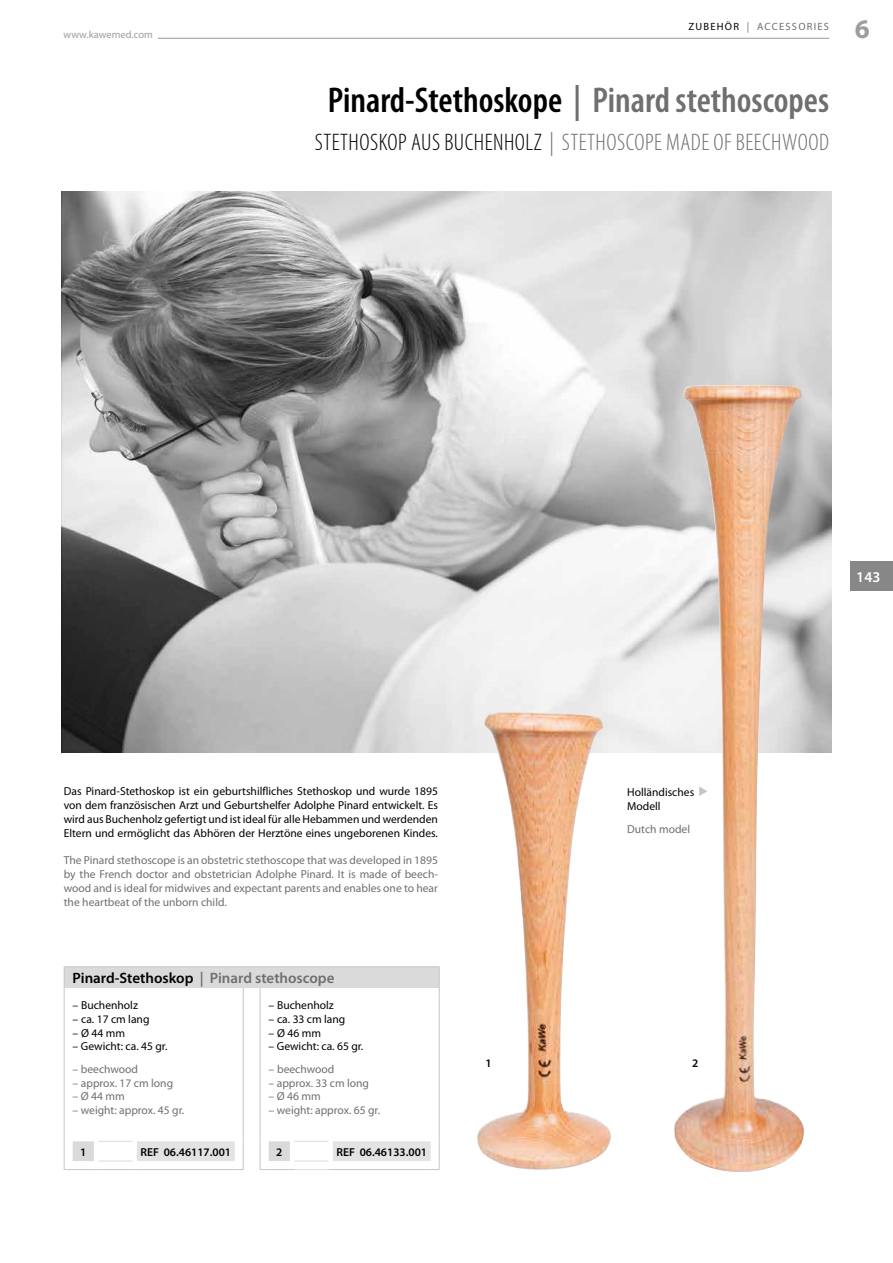
<style>
.page{position:relative;width:893px;height:1263px;background:#fff}
.page>*{position:absolute;margin:0;border:0;box-sizing:border-box;transform-origin:0 0}
.t1{font:600 condensed 36px "Myriad Pro";color:#706f6f}
.t2{font:700 27px "Myriad Pro";color:#9d9d9c}
.t3{font:300 condensed 24px "Myriad Pro";letter-spacing:.02em;color:#706f6f}
.t4{font:600 15px "Myriad Pro";color:#706f6f}
.t5{font:600 15px "Myriad Pro";color:#fff}
.t6{font:11.55px/13.8px "Myriad Pro";color:#000}
.t7{font:11.55px/13.8px "Myriad Pro";color:#706f6f;text-align:justify}
.t8{font:600 11.55px "Myriad Pro";color:#000}
.t9{font:10.5px "Myriad Pro";letter-spacing:.12em;color:#706f6f}
.t10{font:10.5px "Myriad Pro";color:#9d9d9c}
.s1{color:#000}
</style>
<div class="page">
<div style="left:850px;top:561px;width:43px;height:30px;background:#878787"></div>
<img style="left:62px;top:191px;width:769px;height:562px">
<img style="left:673px;top:385px;width:131px;height:787px">
<svg style="left:699px;top:786px;width:8px;height:10px"></svg>
<svg style="left:98px;top:967px;width:341px;height:194px"></svg>
<hr style="left:98px;top:966px;width:34px;height:1px;background:#c6c6c6">
<hr style="left:137px;top:966px;width:98px;height:1px;background:#c6c6c6">
<svg style="left:235px;top:966px;width:59px;height:1px"></svg>
<hr style="left:294px;top:966px;width:34px;height:1px;background:#c6c6c6">
<hr style="left:333px;top:966px;width:98px;height:1px;background:#c6c6c6">
<svg style="left:64px;top:966px;width:34px;height:30px"></svg>
<hr style="left:64px;top:996px;width:1px;height:140px;background:#c6c6c6">
<hr style="left:243px;top:996px;width:1px;height:140px;background:#c6c6c6">
<svg style="left:64px;top:1136px;width:34px;height:34px"></svg>
<hr style="left:98px;top:1169px;width:34px;height:1px;background:#c6c6c6">
<svg style="left:431px;top:966px;width:9px;height:30px"></svg>
<hr style="left:439px;top:996px;width:1px;height:140px;background:#c6c6c6">
<hr style="left:260px;top:996px;width:1px;height:140px;background:#c6c6c6">
<svg style="left:132px;top:1136px;width:308px;height:34px"></svg>
<hr style="left:294px;top:1169px;width:34px;height:1px;background:#dadada">
<hr style="left:98px;top:1141px;width:34px;height:1px;background:#dadada">
<hr style="left:98px;top:1161px;width:34px;height:1px;background:#dadada">
<hr style="left:294px;top:1141px;width:34px;height:1px;background:#dadada">
<hr style="left:294px;top:1161px;width:34px;height:1px;background:#dadada">
<img style="left:476px;top:712px;width:139px;height:458px">
<hr style="left:158px;top:38px;width:671px;height:1px;background:#9d9d9c">
<p class="t10" style="left:64px;top:29px;width:91px">www.kawemed.com</p>
<h2 class="t2" style="left:855px;top:14px;width:16px">6</h2>
<p class="t9" style="left:688px;top:21px;width:142px"><span class="s1">ZUBEHÖR</span> | ACCESSORIES</p>
<h1 class="t1" style="left:328px;top:80px;width:503px"><span class="s1">Pinard-Stethoskope</span> | Pinard stethoscopes</h1>
<h3 class="t3" style="left:315px;top:129px;width:516px"><span class="s1">STETHOSKOP AUS BUCHENHOLZ</span> | STETHOSCOPE MADE OF BEECHWOOD</h3>
<p class="t6" style="left:64px;top:784px;width:376px;text-align:justify">Das Pinard-Stethoskop ist ein geburtshilfliches Stethoskop und wurde 1895 von dem französischen Arzt und Geburtshelfer Adolphe Pinard entwickelt. Es wird aus Buchenholz gefertigt und ist ideal für alle Hebammen und werdenden Eltern und ermöglicht das Abhören der Herztöne eines ungeborenen Kindes.</p>
<p class="t7" style="left:64px;top:854px;width:376px">The Pinard stethoscope is an obstetric stethoscope that was developed in 1895 by the French doctor and obstetrician Adolphe Pinard. It is made of beech&shy;wood and is ideal for midwives and expectant parents and enables one to hear the heartbeat of the unborn child.</p>
<p class="t4" style="left:73px;top:970px;width:263px"><span class="s1">Pinard-Stethoskop</span> | Pinard stethoscope</p>
<p class="t6" style="left:73px;top:998px;width:67px">– Buchenholz</p>
<p class="t6" style="left:73px;top:1012px;width:78px">– ca. 17 cm lang</p>
<p class="t6" style="left:73px;top:1026px;width:54px">– Ø 44 mm</p>
<p class="t6" style="left:73px;top:1040px;width:96px">– Gewicht: ca. 45 gr.</p>
<p class="t7" style="left:73px;top:1062px;width:67px">– beechwood</p>
<p class="t7" style="left:73px;top:1076px;width:102px">– approx. 17 cm long</p>
<p class="t7" style="left:73px;top:1090px;width:54px">– Ø 44 mm</p>
<p class="t7" style="left:73px;top:1104px;width:113px">– weight: approx. 45 gr.</p>
<p class="t6" style="left:269px;top:998px;width:67px">– Buchenholz</p>
<p class="t6" style="left:269px;top:1012px;width:78px">– ca. 33 cm lang</p>
<p class="t6" style="left:269px;top:1026px;width:54px">– Ø 46 mm</p>
<p class="t6" style="left:269px;top:1040px;width:96px">– Gewicht: ca. 65 gr.</p>
<p class="t7" style="left:269px;top:1062px;width:67px">– beechwood</p>
<p class="t7" style="left:269px;top:1076px;width:102px">– approx. 33 cm long</p>
<p class="t7" style="left:269px;top:1090px;width:54px">– Ø 46 mm</p>
<p class="t7" style="left:269px;top:1104px;width:113px">– weight: approx. 65 gr.</p>
<p class="t8" style="left:80px;top:1145px;width:8px">1</p>
<p class="t8" style="left:141px;top:1145px;width:92px">REF 06.46117.001</p>
<p class="t8" style="left:276px;top:1145px;width:8px">2</p>
<p class="t8" style="left:336px;top:1145px;width:92px">REF 06.46133.001</p>
<p class="t6" style="left:627px;top:786px;width:69px">Holländisches<br>Modell</p>
<p class="t7" style="left:627px;top:822px;width:64px">Dutch model</p>
<p class="t8" style="left:486px;top:1057px;width:8px">1</p>
<p class="t8" style="left:692px;top:1057px;width:8px">2</p>
<p class="t5" style="left:856px;top:568px;width:26px">143</p>
</div>
